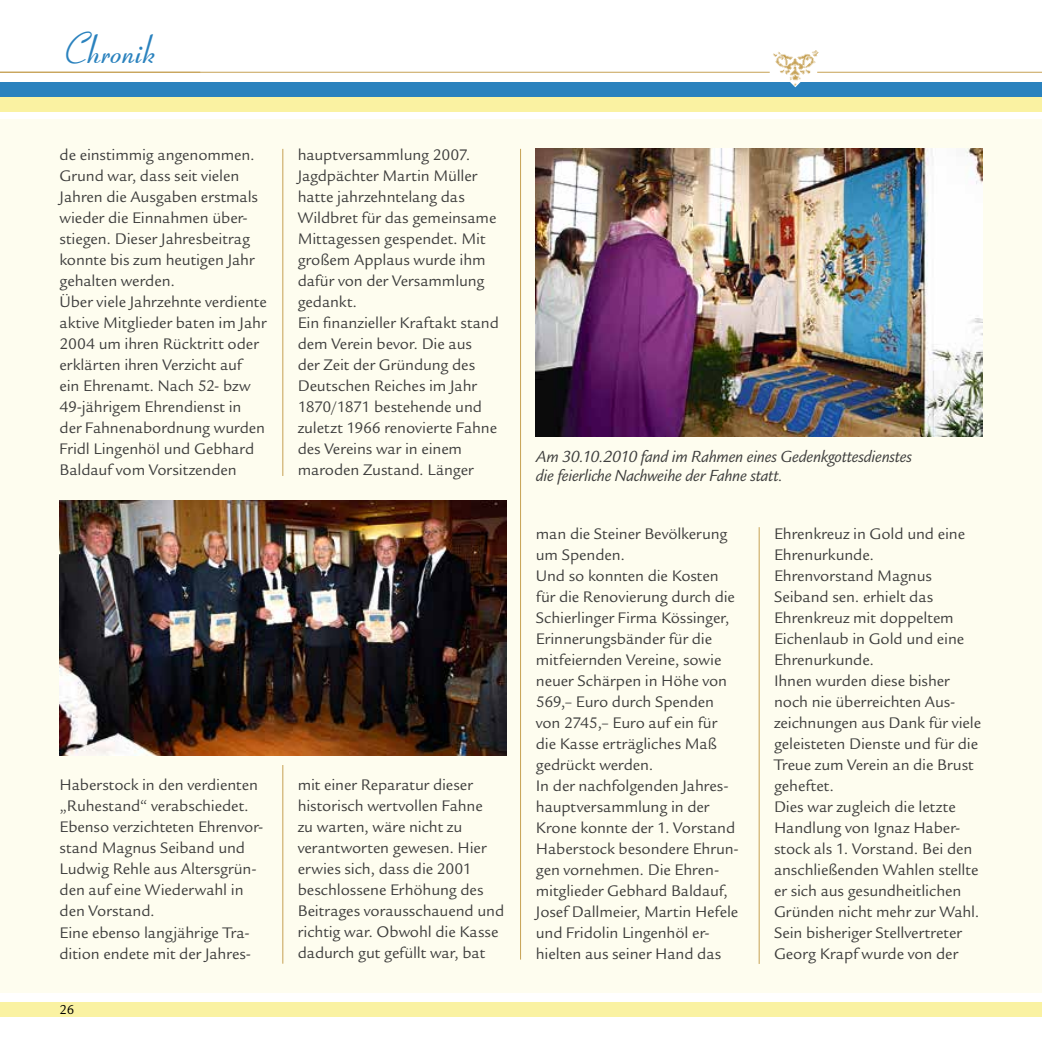
<style>
.page{position:relative;width:1042px;height:1042px;background:#fff}
.page>*{position:absolute;margin:0;border:0;box-sizing:border-box;transform-origin:0 0}
.t1{font:42px "Coronet Com";letter-spacing:-.005em;color:#2a82be}
.t2{font:italic 17.5px/19.2px "Legacy Sans Std";letter-spacing:-.015em;color:#3e3e3d}
.t3{font:16.62px/21px "Legacy Sans Std";letter-spacing:-.005em;color:#3e3e3d}
.t4{font:14px "Legacy Sans Std";color:#000}
</style>
<div class="page">
<hr style="left:0;top:72px;width:770px;height:1px;background:#c6a154">
<hr style="left:817px;top:72px;width:225px;height:1px;background:#c6a154">
<div style="left:0;top:82px;width:1042px;height:15px;background:#2a82be"></div>
<div style="left:0;top:97px;width:1042px;height:15px;background:#faf2a2"></div>
<div style="left:0;top:1002px;width:1042px;height:15px;background:#faf2a2"></div>
<img style="left:765px;top:50px;width:59px;height:37px">
<div style="left:0;top:119px;width:1042px;height:873px;background:#fefdef"></div>
<img style="left:536px;top:149px;width:446px;height:288px">
<hr style="left:282px;top:149px;width:1px;height:327px;background:#c6a154">
<hr style="left:282px;top:765px;width:1px;height:198px;background:#c6a154">
<hr style="left:759px;top:527px;width:1px;height:437px;background:#c6a154">
<img style="left:60px;top:501px;width:446px;height:254px">
<hr style="left:520px;top:149px;width:1px;height:810px;background:#c6a154">
<h1 class="t1" style="left:60px;top:24px;width:93px">Chronik</h1>
<p class="t3" style="left:60px;top:145px;width:209px">de einstimmig angenommen.<br>Grund war, dass seit vielen<br>Jahren die Ausgaben erstmals wieder die Einnahmen über&shy;stiegen. Dieser Jahresbeitrag konnte bis zum heutigen Jahr gehalten werden.<br>Über viele Jahrzehnte verdiente aktive Mitglieder baten im Jahr<br>2004 um ihren Rücktritt oder erklärten ihren Verzicht auf<br>ein Ehrenamt. Nach 52- bzw<br>49-jährigem Ehrendienst in der Fahnenabordnung wurden<br>Fridl Lingenhöl und Gebhard<br>Baldauf vom Vorsitzenden</p>
<p class="t3" style="left:298px;top:145px;width:203px">hauptversammlung 2007.<br>Jagdpächter Martin Müller hatte jahrzehntelang das<br>Wildbret für das gemeinsame<br>Mittagessen gespendet. Mit großem Applaus wurde ihm dafür von der Versammlung gedankt.<br>Ein finanzieller Kraftakt stand dem Verein bevor. Die aus<br>der Zeit der Gründung des<br>Deutschen Reiches im Jahr<br>1870/1871 bestehende und zuletzt 1966 renovierte Fahne des Vereins war in einem maroden Zustand. Länger</p>
<p class="t3" style="left:60px;top:775px;width:205px">Haberstock in den verdienten „Ruhestand“ verabschiedet.<br>Ebenso verzichteten Ehrenvor&shy;stand Magnus Seiband und<br>Ludwig Rehle aus Altersgrün&shy;den auf eine Wiederwahl in den Vorstand.<br>Eine ebenso langjährige Tra&shy;dition endete mit der Jahres-</p>
<p class="t4" style="left:60px;top:1002px;width:16px">26</p>
<p class="t3" style="left:298px;top:775px;width:208px">mit einer Reparatur dieser historisch wertvollen Fahne<br>zu warten, wäre nicht zu verantworten gewesen. Hier erwies sich, dass die 2001 beschlossene Erhöhung des<br>Beitrages vorausschauend und richtig war. Obwohl die Kasse dadurch gut gefüllt war, bat</p>
<p class="t2" style="left:536px;top:447px;width:378px">Am 30.10.2010 fand im Rahmen eines Gedenkgottesdienstes die feierliche Nachweihe der Fahne statt.</p>
<p class="t3" style="left:536px;top:523px;width:204px">man die Steiner Bevölkerung um Spenden.<br>Und so konnten die Kosten für die Renovierung durch die<br>Schierlinger Firma Kössinger,<br>Erinnerungsbänder für die mitfeiernden Vereine, sowie neuer Schärpen in Höhe von<br>569,– Euro durch Spenden von 2745,– Euro auf ein für die Kasse erträgliches Maß gedrückt werden.<br>In der nachfolgenden Jahres&shy;hauptversammlung in der<br>Krone konnte der 1. Vorstand<br>Haberstock besondere Ehrun&shy;gen vornehmen. Die Ehren&shy;mitglieder Gebhard Baldauf,<br>Josef Dallmeier, Martin Hefele und Fridolin Lingenhöl er&shy;hielten aus seiner Hand das</p>
<p class="t3" style="left:774px;top:523px;width:209px">Ehrenkreuz in Gold und eine<br>Ehrenurkunde.<br>Ehrenvorstand Magnus<br>Seiband sen. erhielt das<br>Ehrenkreuz mit doppeltem<br>Eichenlaub in Gold und eine<br>Ehrenurkunde.<br>Ihnen wurden diese bisher noch nie überreichten Aus&shy;zeichnungen aus Dank für viele geleisteten Dienste und für die<br>Treue zum Verein an die Brust geheftet.<br>Dies war zugleich die letzte<br>Handlung von Ignaz Haber&shy;stock als 1. Vorstand. Bei den anschließenden Wahlen stellte er sich aus gesundheitlichen<br>Gründen nicht mehr zur Wahl.<br>Sein bisheriger Stellvertreter<br>Georg Krapf wurde von der</p>
</div>
